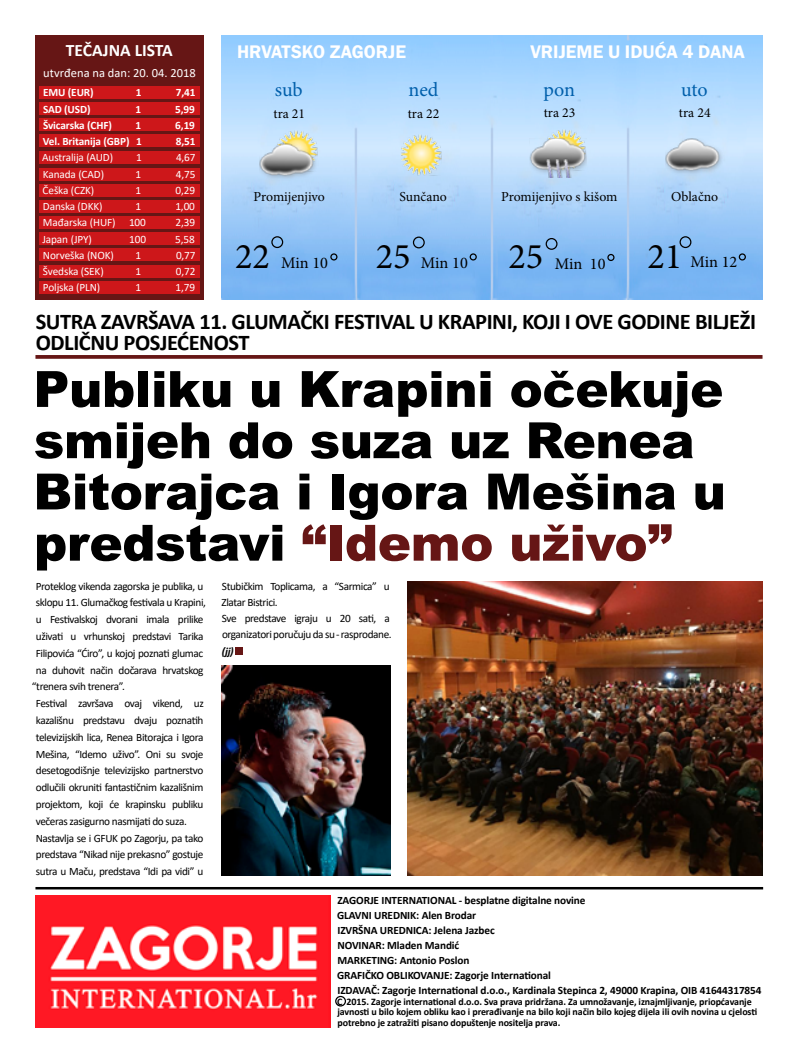
<style>
.page{position:relative;width:798px;height:1063px;background:#fff}
.page>*{position:absolute;margin:0;border:0;box-sizing:border-box;transform-origin:0 0}
.t1{font:900 50px/51.2px "Arial";letter-spacing:-.01em;color:#000}
.t2{font:36.25px "Minion Pro";color:#000}
.t3{font:700 22.5px/21.2px "Calibri";letter-spacing:-.02em;color:#000}
.t4{font:20px "Minion Pro";letter-spacing:-.005em;color:#005fab}
.t5{font:600 18.75px "Franklin Gothic";color:#fff}
.t6{font:700 17.5px "Calibri";color:#fff}
.t7{font:16.25px "Minion Pro";color:#000}
.t8{font:13.75px "Minion Pro";color:#000}
.t9{font:12.5px "Calibri";color:#fff}
.t10{font:11.25px/16.2px "Calibri";letter-spacing:-.035em;color:#000}
.t11{font:700 11.25px/15px "Calibri";letter-spacing:-.01em;color:#000}
.t12{font:11.25px "Calibri";letter-spacing:-.01em;color:#fff}
.t13{font:700 11.25px "Calibri";letter-spacing:-.01em;color:#fff}
.t14{font:italic 700 11.25px "Calibri";color:#000}
.t15{font:700 10px/10px "Calibri";letter-spacing:-.01em;color:#000}
.s1{color:#661615}
</style>
<div class="page">
<div style="left:35px;top:35px;width:169px;height:265px;background:#661615"></div>
<div style="left:39px;top:86px;width:161px;height:13px;background:#cd171a"></div>
<div style="left:39px;top:102px;width:161px;height:13px;background:#cd171a"></div>
<div style="left:39px;top:118px;width:161px;height:13px;background:#cd171a"></div>
<div style="left:39px;top:135px;width:161px;height:12px;background:#cd171a"></div>
<div style="left:39px;top:152px;width:161px;height:12px;background:#cd171a"></div>
<div style="left:39px;top:168px;width:161px;height:13px;background:#cd171a"></div>
<div style="left:39px;top:184px;width:161px;height:13px;background:#cd171a"></div>
<div style="left:39px;top:200px;width:161px;height:13px;background:#cd171a"></div>
<div style="left:39px;top:216px;width:161px;height:12px;background:#cd171a"></div>
<div style="left:39px;top:233px;width:161px;height:12px;background:#cd171a"></div>
<div style="left:39px;top:249px;width:161px;height:12px;background:#cd171a"></div>
<div style="left:39px;top:265px;width:161px;height:13px;background:#cd171a"></div>
<div style="left:39px;top:281px;width:161px;height:13px;background:#cd171a"></div>
<div style="left:335px;top:996px;width:11px;height:11px;border:1px solid #000;border-radius:50%"></div>
<img style="left:35px;top:896px;width:295px;height:132px">
<hr style="left:35px;top:887px;width:727px;height:2px;background:#000">
<img style="left:221px;top:35px;width:541px;height:265px">
<div style="left:412px;top:237px;width:12px;height:11px;border:1px solid #000;border-radius:50%"></div>
<div style="left:545px;top:238px;width:12px;height:12px;border:1px solid #000;border-radius:50%"></div>
<div style="left:679px;top:236px;width:12px;height:12px;border:1px solid #000;border-radius:50%"></div>
<div style="left:271px;top:236px;width:12px;height:12px;border:1px solid #000;border-radius:50%"></div>
<div style="left:330px;top:253px;width:7px;height:8px;border:1px solid #000;border-radius:50%"></div>
<div style="left:469px;top:253px;width:7px;height:8px;border:1px solid #000;border-radius:50%"></div>
<div style="left:607px;top:254px;width:7px;height:7px;border:1px solid #000;border-radius:50%"></div>
<div style="left:738px;top:253px;width:7px;height:8px;border:1px solid #000;border-radius:50%"></div>
<img style="left:401px;top:135px;width:40px;height:40px">
<img style="left:277px;top:131px;width:40px;height:8px">
<img style="left:545px;top:130px;width:40px;height:8px">
<svg style="left:35px;top:355px;width:727px;height:4px;background:#6f2423"></svg>
<img style="left:259px;top:139px;width:59px;height:43px">
<img style="left:665px;top:134px;width:59px;height:43px">
<img style="left:529px;top:138px;width:57px;height:40px">
<img style="left:407px;top:581px;width:355px;height:294px">
<div style="left:235px;top:647px;width:7px;height:8px;background:#661615"></div>
<img style="left:221px;top:665px;width:169px;height:210px">
<h3 class="t6" style="left:66px;top:37px;width:108px">TEČAJNA LISTA</h3>
<p class="t9" style="left:43px;top:64px;width:154px">utvrđena na dan: 20. 04. 2018</p>
<p class="t13" style="left:43px;top:85px;width:52px">EMU (EUR)</p>
<p class="t13" style="left:136px;top:85px;width:7px">1</p>
<p class="t13" style="left:176px;top:85px;width:21px">7,41</p>
<p class="t13" style="left:43px;top:101px;width:49px">SAD (USD)</p>
<p class="t13" style="left:135px;top:101px;width:7px">1</p>
<p class="t13" style="left:175px;top:101px;width:21px">5,99</p>
<p class="t13" style="left:43px;top:117px;width:70px">Švicarska (CHF)</p>
<p class="t13" style="left:135px;top:117px;width:7px">1</p>
<p class="t13" style="left:175px;top:117px;width:21px">6,19</p>
<p class="t13" style="left:43px;top:134px;width:100px">Vel. Britanija (GBP) 1</p>
<p class="t13" style="left:176px;top:134px;width:21px">8,51</p>
<p class="t12" style="left:42px;top:150px;width:72px">Australija (AUD)</p>
<p class="t12" style="left:136px;top:150px;width:7px">1</p>
<p class="t12" style="left:176px;top:150px;width:21px">4,67</p>
<p class="t12" style="left:43px;top:166px;width:63px">Kanada (CAD)</p>
<p class="t12" style="left:135px;top:166px;width:7px">1</p>
<p class="t12" style="left:176px;top:166px;width:21px">4,75</p>
<p class="t12" style="left:43px;top:182px;width:53px">Češka (CZK)</p>
<p class="t12" style="left:135px;top:182px;width:7px">1</p>
<p class="t12" style="left:175px;top:182px;width:21px">0,29</p>
<p class="t12" style="left:43px;top:199px;width:61px">Danska (DKK)</p>
<p class="t12" style="left:135px;top:199px;width:7px">1</p>
<p class="t12" style="left:175px;top:199px;width:21px">1,00</p>
<p class="t12" style="left:43px;top:215px;width:104px">Mađarska (HUF) 100</p>
<p class="t12" style="left:175px;top:215px;width:21px">2,39</p>
<p class="t12" style="left:42px;top:231px;width:51px">Japan (JPY)</p>
<p class="t12" style="left:129px;top:231px;width:18px">100</p>
<p class="t12" style="left:175px;top:231px;width:21px">5,58</p>
<p class="t12" style="left:43px;top:247px;width:72px">Norveška (NOK)</p>
<p class="t12" style="left:135px;top:247px;width:7px">1</p>
<p class="t12" style="left:176px;top:247px;width:21px">0,77</p>
<p class="t12" style="left:43px;top:264px;width:62px">Švedska (SEK)</p>
<p class="t12" style="left:135px;top:264px;width:7px">1</p>
<p class="t12" style="left:176px;top:264px;width:21px">0,72</p>
<p class="t12" style="left:43px;top:280px;width:59px">Poljska (PLN)</p>
<p class="t12" style="left:135px;top:280px;width:7px">1</p>
<p class="t12" style="left:175px;top:280px;width:21px">1,79</p>
<h3 class="t5" style="left:237px;top:40px;width:170px">HRVATSKO ZAGORJE</h3>
<h3 class="t5" style="left:530px;top:40px;width:216px">VRIJEME U IDUĆA 4 DANA</h3>
<h3 class="t4" style="left:275px;top:76px;width:29px">sub</h3>
<h3 class="t4" style="left:408px;top:76px;width:32px">ned</h3>
<h3 class="t4" style="left:543px;top:76px;width:33px">pon</h3>
<h3 class="t4" style="left:681px;top:76px;width:28px">uto</h3>
<p class="t8" style="left:273px;top:104px;width:33px">tra 21</p>
<p class="t8" style="left:407px;top:105px;width:33px">tra 22</p>
<p class="t8" style="left:543px;top:104px;width:33px">tra 23</p>
<p class="t8" style="left:678px;top:103px;width:33px">tra 24</p>
<p class="t8" style="left:253px;top:188px;width:73px">Promijenjivo</p>
<p class="t8" style="left:399px;top:187px;width:49px">Sunčano</p>
<p class="t8" style="left:501px;top:188px;width:118px">Promijenjivo s kišom</p>
<p class="t8" style="left:671px;top:188px;width:49px">Oblačno</p>
<h2 class="t2" style="left:235px;top:232px;width:36px">22</h2>
<h3 class="t7" style="left:281px;top:252px;width:48px">Min 10</h3>
<h2 class="t2" style="left:375px;top:232px;width:36px">25</h2>
<h3 class="t7" style="left:421px;top:252px;width:48px">Min 10</h3>
<h2 class="t2" style="left:508px;top:232px;width:36px">25</h2>
<h3 class="t7" style="left:554px;top:253px;width:52px">Min 10</h3>
<h2 class="t2" style="left:647px;top:232px;width:36px">21</h2>
<h3 class="t7" style="left:690px;top:251px;width:48px">Min 12</h3>
<h3 class="t3" style="left:36px;top:310px;width:721px">SUTRA ZAVRŠAVA 11. GLUMAČKI FESTIVAL U KRAPINI, KOJI I OVE GODINE BILJEŽI<br>ODLIČNU POSJEĆENOST</h3>
<h1 class="t1" style="left:33px;top:362px;width:693px">Publiku u Krapini očekuje smijeh do suza uz Renea<br>Bitorajca i Igora Mešina u predstavi <span class="s1">“Idemo uživo”</span></h1>
<p class="t10" style="left:36px;top:577px;width:169px">Proteklog vikenda zagorska je publika, u</p>
<p class="t10" style="left:36px;top:594px;width:171px">sklopu 11. Glumačkog festivala u Krapini,</p>
<p class="t10" style="left:36px;top:611px;width:169px">u Festivalskoj dvorani imala prilike</p>
<p class="t10" style="left:36px;top:628px;width:169px">uživati u vrhunskoj predstavi Tarika</p>
<p class="t10" style="left:36px;top:645px;width:169px">Filipovića “Ćiro”, u kojoj poznati glumac</p>
<p class="t10" style="left:36px;top:661px;width:169px">na duhovit način dočarava hrvatskog</p>
<p class="t10" style="left:32px;top:678px;width:94px">“trenera svih trenera”.</p>
<p class="t10" style="left:36px;top:695px;width:169px">Festival završava ovaj vikend, uz</p>
<p class="t10" style="left:36px;top:712px;width:169px">kazališnu predstavu dvaju poznatih</p>
<p class="t10" style="left:36px;top:729px;width:169px">televizijskih lica, Renea Bitorajca i Igora</p>
<p class="t10" style="left:36px;top:745px;width:169px">Mešina, “Idemo uživo”. Oni su svoje</p>
<p class="t10" style="left:36px;top:762px;width:169px">desetogodišnje televizijsko partnerstvo</p>
<p class="t10" style="left:36px;top:779px;width:169px">odlučili okruniti fantastičnim kazališnim</p>
<p class="t10" style="left:36px;top:796px;width:169px">projektom, koji će krapinsku publiku</p>
<p class="t10" style="left:36px;top:813px;width:152px">večeras zasigurno nasmijati do suza.</p>
<p class="t10" style="left:36px;top:830px;width:169px">Nastavlja se i GFUK po Zagorju, pa tako</p>
<p class="t10" style="left:36px;top:846px;width:169px">predstava “Nikad nije prekasno” gostuje</p>
<p class="t10" style="left:36px;top:863px;width:169px">sutra u Maču, predstava “Idi pa vidi” u</p>
<p class="t10" style="left:221px;top:577px;width:172px">Stubičkim Toplicama, a “Sarmica” u<br>Zlatar Bistrici.<br>Sve predstave igraju u 20 sati, a organizatori poručuju da su - rasprodane.</p>
<p class="t14" style="left:222px;top:643px;width:13px">(jj)</p>
<p class="t11" style="left:337px;top:893px;width:425px">ZAGORJE INTERNATIONAL - besplatne digitalne novine<br>GLAVNI UREDNIK: Alen Brodar<br>IZVRŠNA UREDNICA: Jelena Jazbec<br>NOVINAR: Mladen Mandić<br>MARKETING: Antonio Poslon<br>GRAFIČKO OBLIKOVANJE: Zagorje International<br>IZDAVAČ: Zagorje International d.o.o., Kardinala Stepinca 2, 49000 Krapina, OIB 41644317854</p>
<p class="t15" style="left:337px;top:996px;width:421px">C 2015. Zagorje international d.o.o. Sva prava pridržana. Za umnožavanje, iznajmljivanje, priopćavanje javnosti u bilo kojem obliku kao i prerađivanje na bilo koji način bilo kojeg dijela ili ovih novina u cjelosti</p>
<p class="t15" style="left:337px;top:1017px;width:224px">potrebno je zatražiti pisano dopuštenje nositelja prava.</p>
</div>
